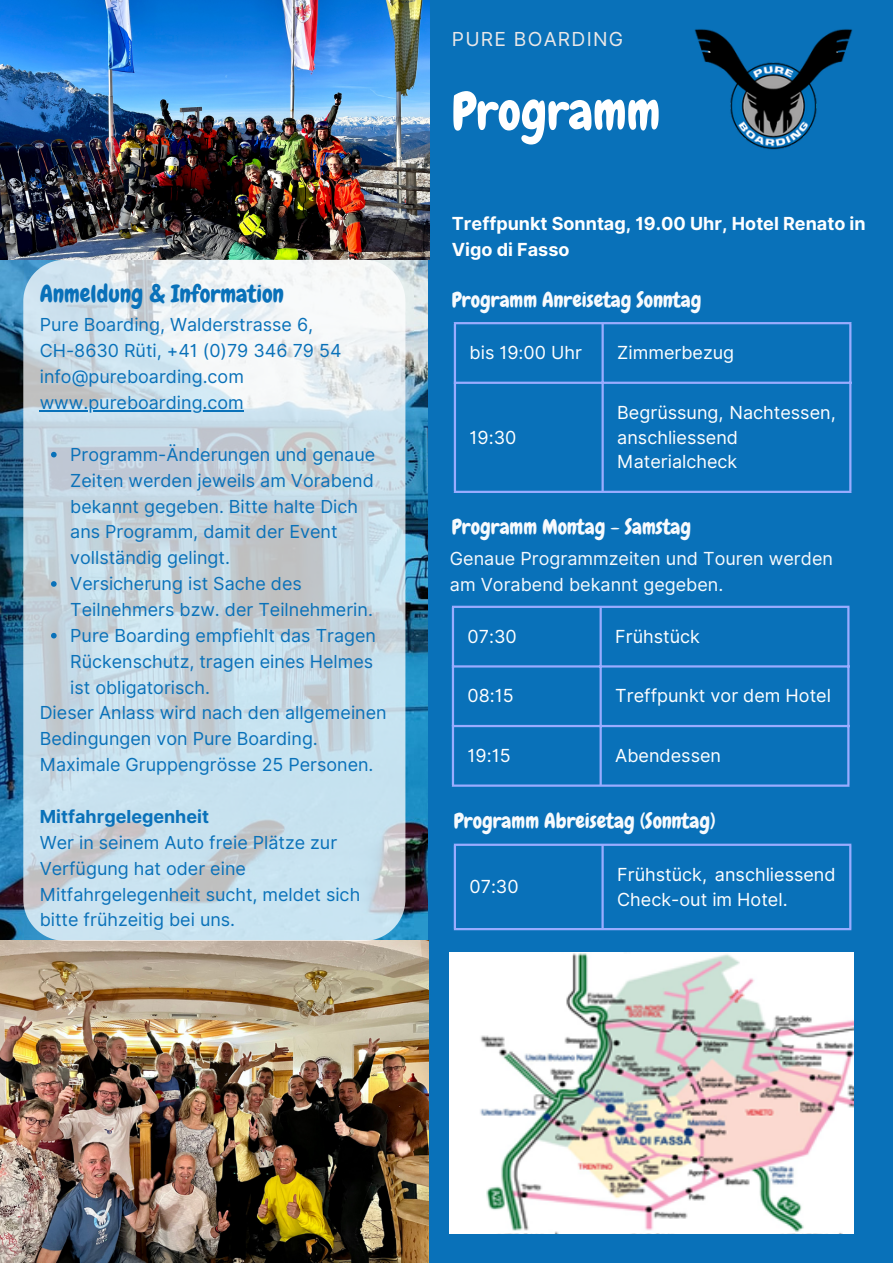
<style>
.page{position:relative;width:893px;height:1264px;background:#fff}
.page>*{position:absolute;margin:0;border:0;box-sizing:border-box;transform-origin:0 0}
.t1{font:51.3px "Chewy";color:#fff}
.t2{font:23.85px "Chewy";color:#0971b9}
.t3{font:21px "Chewy";color:#f7fafd}
.t4{font:19.35px "Inter";letter-spacing:.065em;color:#ebe8e8}
.t5{font:18px/25.8px "Inter";color:#0971b9}
.t6{font:18px/24.8px "Inter";color:#fff}
.t7{font:18px/25.8px "Inter";color:#f7fafd}
.t8{font:700 18px/25.8px "Inter";color:#fff}
.t9{font:700 18px "Inter";color:#0971b9}
</style>
<div class="page">
<img style="left:0;top:260px;width:428px;height:680px">
<div style="left:428px;top:0;width:464px;height:1262px;background:#0971b9"></div>
<img style="left:0;top:0;width:429px;height:260px">
<img style="left:694px;top:29px;width:159px;height:121px">
<img style="left:0;top:940px;width:428px;height:322px">
<svg style="left:23px;top:260px;width:382px;height:680px;fill:#c7e1ed"></svg>
<hr style="left:454px;top:324px;width:2px;height:166px;background:#99acff">
<hr style="left:601px;top:324px;width:2px;height:166px;background:#99acff">
<hr style="left:849px;top:324px;width:2px;height:166px;background:#99acff">
<hr style="left:454px;top:322px;width:397px;height:2px;background:#99acff">
<hr style="left:454px;top:381px;width:397px;height:3px;background:#99acff">
<hr style="left:454px;top:490px;width:397px;height:3px;background:#99acff">
<svg style="left:51px;top:452px;width:6px;height:5px"></svg>
<svg style="left:51px;top:581px;width:6px;height:5px"></svg>
<svg style="left:51px;top:633px;width:6px;height:5px"></svg>
<hr style="left:40px;top:410px;width:204px;height:1px;background:#0971b9">
<hr style="left:452px;top:608px;width:2px;height:176px;background:#99acff">
<hr style="left:599px;top:608px;width:2px;height:176px;background:#99acff">
<hr style="left:847px;top:608px;width:2px;height:176px;background:#99acff">
<hr style="left:452px;top:605px;width:397px;height:3px;background:#99acff">
<hr style="left:452px;top:665px;width:397px;height:2px;background:#99acff">
<hr style="left:452px;top:725px;width:397px;height:2px;background:#99acff">
<hr style="left:452px;top:784px;width:397px;height:2px;background:#99acff">
<hr style="left:453px;top:845px;width:3px;height:83px;background:#99acff">
<hr style="left:601px;top:845px;width:2px;height:83px;background:#99acff">
<hr style="left:849px;top:845px;width:2px;height:83px;background:#99acff">
<hr style="left:453px;top:843px;width:398px;height:2px;background:#99acff">
<hr style="left:453px;top:928px;width:398px;height:2px;background:#99acff">
<img style="left:450px;top:952px;width:403px;height:281px">
<p class="t2" style="left:40px;top:279px;width:246px">Anmeldung &amp; Information</p>
<p class="t5" style="left:40px;top:312px;width:275px">Pure Boarding, Walderstrasse 6,</p>
<p class="t5" style="left:40px;top:338px;width:303px">CH-8630 Rüti, +41 (0)79 346 79 54</p>
<p class="t5" style="left:40px;top:364px;width:206px">info@pureboarding.com www.pureboarding.com</p>
<p class="t5" style="left:70px;top:441px;width:306px">Programm-Änderungen und genaue<br>Zeiten werden jeweils am Vorabend bekannt gegeben. Bitte halte Dich ans Programm, damit der Event vollständig gelingt.</p>
<p class="t5" style="left:70px;top:570px;width:304px">Versicherung ist Sache des<br>Teilnehmers bzw. der Teilnehmerin.</p>
<p class="t5" style="left:70px;top:622px;width:307px">Pure Boarding empfiehlt das Tragen<br>Rückenschutz, tragen eines Helmes ist obligatorisch.</p>
<p class="t5" style="left:40px;top:700px;width:348px">Dieser Anlass wird nach den allgemeinen<br>Bedingungen von Pure Boarding.</p>
<p class="t5" style="left:40px;top:751px;width:335px">Maximale Gruppengrösse 25 Personen.</p>
<p class="t9" style="left:40px;top:805px;width:171px">Mitfahrgelegenheit</p>
<p class="t5" style="left:40px;top:829px;width:322px">Wer in seinem Auto freie Plätze zur<br>Verfügung hat oder eine<br>Mitfahrgelegenheit sucht, meldet sich bitte frühzeitig bei uns.</p>
<p class="t4" style="left:452px;top:27px;width:173px">PURE BOARDING</p>
<p class="t1" style="left:452px;top:79px;width:210px">Programm</p>
<p class="t8" style="left:452px;top:210px;width:415px">Treffpunkt Sonntag, 19.00 Uhr, Hotel Renato in<br>Vigo di Fasso</p>
<p class="t3" style="left:452px;top:287px;width:251px">Programm Anreisetag Sonntag</p>
<p class="t6" style="left:469px;top:340px;width:114px">bis 19:00 Uhr</p>
<p class="t6" style="left:617px;top:340px;width:118px">Zimmerbezug</p>
<p class="t6" style="left:469px;top:424px;width:48px">19:30</p>
<p class="t6" style="left:617px;top:400px;width:220px">Begrüssung, Nachtessen, anschliessend<br>Materialcheck</p>
<p class="t3" style="left:452px;top:513px;width:241px">Programm Montag - Samstag</p>
<p class="t7" style="left:450px;top:546px;width:384px">Genaue Programmzeiten und Touren werden am Vorabend bekannt gegeben.</p>
<p class="t6" style="left:467px;top:624px;width:51px">07:30</p>
<p class="t6" style="left:615px;top:624px;width:86px">Frühstück</p>
<p class="t6" style="left:467px;top:683px;width:48px">08:15</p>
<p class="t6" style="left:615px;top:683px;width:217px">Treffpunkt vor dem Hotel</p>
<p class="t6" style="left:467px;top:743px;width:44px">19:15</p>
<p class="t6" style="left:615px;top:743px;width:107px">Abendessen</p>
<p class="t3" style="left:454px;top:807px;width:263px">Programm Abreisetag (Sonntag)</p>
<p class="t6" style="left:469px;top:874px;width:51px">07:30</p>
<p class="t6" style="left:617px;top:861px;width:220px">Frühstück, anschliessend<br>Check-out im Hotel.</p>
</div>
